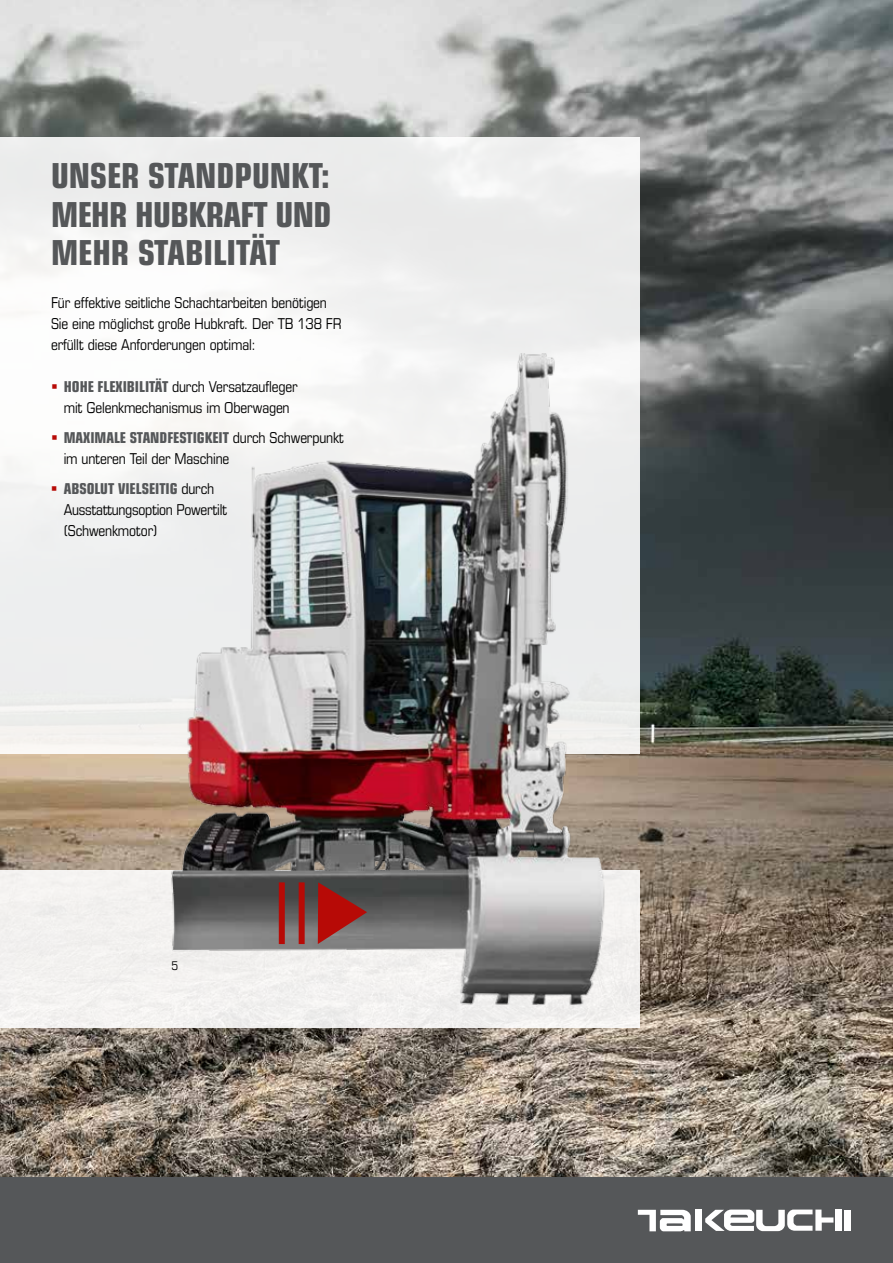
<style>
.page{position:relative;width:893px;height:1263px;background:#fff}
.page>*{position:absolute;margin:0;border:0;box-sizing:border-box;transform-origin:0 0}
.t1{font:700 condensed 34.5px/39px "Eurostile LT Pro";letter-spacing:-.005em;color:#555759;text-align:justify}
.t2{font:condensed 15px/21px "Eurostile LT Pro";letter-spacing:-.01em;color:#000}
.t3{font:condensed 12px "Eurostile LT Pro";color:#000}
.s1{font-weight:700;color:#555759}
</style>
<div class="page">
<img style="left:0;top:0;width:893px;height:1178px">
<div style="left:0;top:871px;width:640px;height:157px;background:#f3f2f0"></div>
<div style="left:0;top:137px;width:640px;height:617px;background:linear-gradient(to right,#f1f2f1,#ebecec)"></div>
<img style="left:108px;top:258px;width:521px;height:770px">
<div style="left:0;top:1178px;width:893px;height:85px;background:#555759"></div>
<div style="left:695px;top:1209px;width:6px;height:22px;background:#fff"></div>
<div style="left:836px;top:1209px;width:6px;height:22px;background:#fff"></div>
<div style="left:844px;top:1209px;width:6px;height:21px;background:#fff"></div>
<svg style="left:638px;top:1210px;width:53px;height:21px"></svg>
<svg style="left:705px;top:1209px;width:128px;height:22px"></svg>
<svg style="left:318px;top:882px;width:49px;height:62px"></svg>
<div style="left:279px;top:882px;width:6px;height:62px;background:#b70a06"></div>
<div style="left:299px;top:882px;width:6px;height:62px;background:#b70a06"></div>
<svg style="left:52px;top:384px;width:5px;height:4px"></svg>
<svg style="left:52px;top:435px;width:5px;height:4px"></svg>
<svg style="left:52px;top:486px;width:5px;height:4px"></svg>
<h1 class="t1" style="left:51px;top:155px;width:282px">UNSER STANDPUNKT:<br>MEHR HUBKRAFT UND MEHR STABILITÄT</h1>
<p class="t2" style="left:51px;top:292px;width:292px">Für effektive seitliche Schachtarbeiten benötigen<br>Sie eine möglichst große Hubkraft. Der TB 138 FR erfüllt diese Anforderungen optimal:</p>
<p class="t2" style="left:64px;top:376px;width:235px"><span class="s1">HOHE FLEXIBILITÄT</span> durch Versatzaufleger mit Gelenkmechanismus im Oberwagen</p>
<p class="t2" style="left:64px;top:427px;width:282px"><span class="s1">MAXIMALE STANDFESTIGKEIT</span> durch Schwerpunkt im unteren Teil der Maschine</p>
<p class="t2" style="left:64px;top:478px;width:165px"><span class="s1">ABSOLUT VIELSEITIG</span> durch<br>Ausstattungsoption Powertilt (Schwenkmotor)</p>
<p class="t3" style="left:172px;top:958px;width:8px">5</p>
</div>
